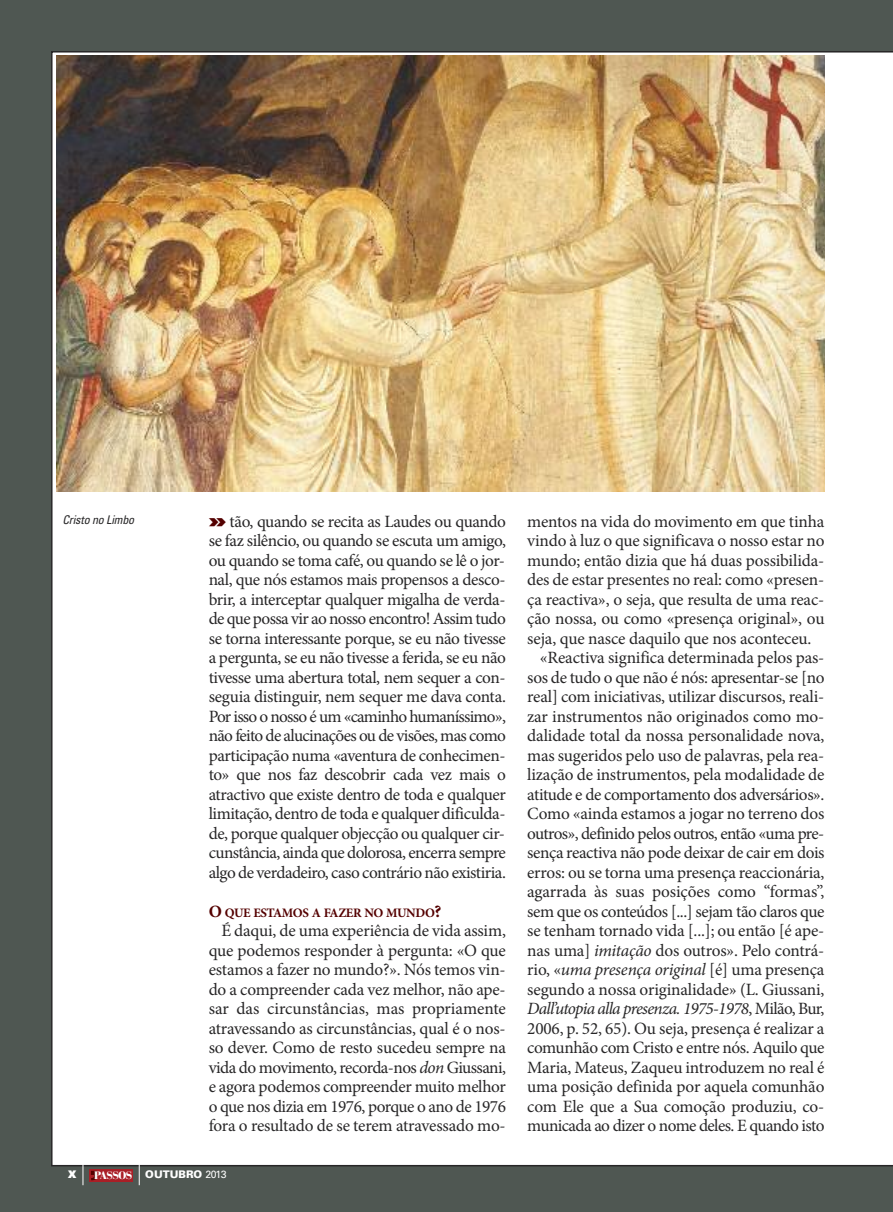
<style>
.page{position:relative;width:893px;height:1212px;background:#4f5752}
.page>*{position:absolute;margin:0;border:0;box-sizing:border-box;transform-origin:0 0}
.t1{font:17.25px/19.5px "Minion Pro";letter-spacing:-.015em;color:#272627;text-align:justify}
.t2{font:17.25px "Minion Pro";letter-spacing:-.035em;color:#272627}
.t3{font:italic 17.25px "Minion Pro";letter-spacing:-.045em;color:#272627}
.t4{font:700 12.9px "Minion Pro";letter-spacing:-.035em;color:#540000}
.t5{font:italic condensed 12px "Univers";letter-spacing:-.01em;color:#272627}
.t6{font:900 10.5px "Univers";color:#fff}
.t7{font:900 10.5px "Univers";color:#fff}
.s1{font-family:"Univers";font-weight:900;font-stretch:expanded;font-size:18px;color:#540000}
.s2{font-size:17.25px}
.s3{font-style:italic}
.s4{font-family:"Bauer Bodoni";font-size:10.8px}
.s5{font-weight:400}
.s6{font-style:normal}
</style>
<div class="page">
<div style="left:51px;top:51px;width:842px;height:1115px;background:#fff"></div>
<img style="left:57px;top:55px;width:767px;height:436px">
<svg style="left:83px;top:1164px;width:1px;height:21px"></svg>
<svg style="left:139px;top:1164px;width:1px;height:21px"></svg>
<div style="left:90px;top:1169px;width:43px;height:13px;background:#a91f26"></div>
<svg style="left:91px;top:1171px;width:6px;height:9px"></svg>
<p class="t5" style="left:62px;top:516px;width:73px">Cristo no Limbo</p>
<p class="t1" style="left:209px;top:513px;width:299px"><span class="s1">»</span> tão, quando se recita as Laudes ou quando se faz silêncio, ou quando se escuta um amigo, ou quando se toma café, ou quando se lê o jor&shy;nal, que nós estamos mais propensos a desco&shy;brir, a interceptar qualquer migalha de verda&shy;de que possa vir ao nosso encontro! Assim tudo se torna interessante porque, se eu não tivesse a pergunta, se eu não tivesse a ferida, se eu não tivesse uma abertura total, nem sequer a con&shy;seguia distinguir, nem sequer me dava conta.<br>Por isso o nosso é um «caminho humaníssimo», não feito de alucinações ou de visões, mas como participação numa «aventura de conhecimen&shy;to» que nos faz descobrir cada vez mais o atractivo que existe dentro de toda e qualquer limitação, dentro de toda e qualquer dificulda&shy;de, porque qualquer objecção ou qualquer cir&shy;cunstância, ainda que dolorosa, encerra sempre algo de verdadeiro, caso contrário não existiria.</p>
<p class="t4" style="left:209px;top:907px;width:234px"><span class="s2">O</span> QUE ESTAMOS A FAZER NO MUNDO<span class="s2">?</span></p>
<p class="t1" style="left:209px;top:922px;width:299px;text-indent:13px">É daqui, de uma experiência de vida assim, que podemos responder à pergunta: «O que estamos a fazer no mundo?». Nós temos vin&shy;do a compreender cada vez melhor, não ape&shy;sar das circunstâncias, mas propriamente atravessando as circunstâncias, qual é o nos&shy;so dever. Como de resto sucedeu sempre na vida do movimento, recorda-nos <span class="s3">don</span> Giussani, e agora podemos compreender muito melhor o que nos dizia em 1976, porque o ano de 1976 fora o resultado de se terem atravessado mo-</p>
<p class="t7" style="left:68px;top:1170px;width:10px">X</p>
<p class="t6" style="left:94px;top:1170px;width:134px"><span class="s4">PASSOS</span> OUTUBRO <span class="s5">2013</span></p>
<p class="t1" style="left:527px;top:513px;width:299px">mentos na vida do movimento em que tinha</p>
<p class="t1" style="left:527px;top:532px;width:299px">vindo à luz o que significava o nosso estar no</p>
<p class="t1" style="left:527px;top:552px;width:299px">mundo; então dizia que há duas possibilida-</p>
<p class="t1" style="left:527px;top:571px;width:299px">des de estar presentes no real: como «presen-</p>
<p class="t1" style="left:527px;top:591px;width:299px">ça reactiva», o seja, que resulta de uma reac-</p>
<p class="t1" style="left:527px;top:610px;width:299px">ção nossa, ou como «presença original», ou</p>
<p class="t1" style="left:527px;top:630px;width:286px">seja, que nasce daquilo que nos aconteceu.</p>
<p class="t1" style="left:540px;top:649px;width:286px">«Reactiva significa determinada pelos pas-</p>
<p class="t1" style="left:527px;top:669px;width:299px">sos de tudo o que não é nós: apresentar-se [no</p>
<p class="t1" style="left:527px;top:688px;width:299px">real] com iniciativas, utilizar discursos, reali-</p>
<p class="t1" style="left:527px;top:708px;width:299px">zar instrumentos não originados como mo-</p>
<p class="t1" style="left:527px;top:727px;width:299px">dalidade total da nossa personalidade nova,</p>
<p class="t1" style="left:527px;top:747px;width:299px">mas sugeridos pelo uso de palavras, pela rea-</p>
<p class="t1" style="left:527px;top:766px;width:299px">lização de instrumentos, pela modalidade de</p>
<p class="t1" style="left:527px;top:786px;width:299px">atitude e de comportamento dos adversários».</p>
<p class="t1" style="left:527px;top:805px;width:299px">Como «ainda estamos a jogar no terreno dos</p>
<p class="t2" style="left:527px;top:826px;width:299px">outros», definido pelos outros, então «uma pre-</p>
<p class="t1" style="left:527px;top:844px;width:299px">sença reactiva não pode deixar de cair em dois</p>
<p class="t1" style="left:527px;top:864px;width:299px">erros: ou se torna uma presença reaccionária,</p>
<p class="t1" style="left:527px;top:883px;width:299px">agarrada às suas posições como “formas”,</p>
<p class="t1" style="left:527px;top:903px;width:299px">sem que os conteúdos [...] sejam tão claros que</p>
<p class="t1" style="left:527px;top:922px;width:299px">se tenham tornado vida [...]; ou então [é ape-</p>
<p class="t1" style="left:527px;top:942px;width:299px">nas uma] <span class="s3">imitação</span> dos outros». Pelo contrá-</p>
<p class="t1" style="left:527px;top:961px;width:299px">rio, «<span class="s3">uma presença original</span> [é] uma presença</p>
<p class="t1" style="left:527px;top:981px;width:299px">segundo a nossa originalidade» (L. Giussani,</p>
<p class="t3" style="left:527px;top:1002px;width:299px">Dall’utopia alla presenza. 1975-1978<span class="s6">, Milão, Bur,</span></p>
<p class="t1" style="left:527px;top:1020px;width:299px">2006, p. 52, 65). Ou seja, presença é realizar a</p>
<p class="t1" style="left:527px;top:1039px;width:299px">comunhão com Cristo e entre nós. Aquilo que</p>
<p class="t1" style="left:527px;top:1059px;width:299px">Maria, Mateus, Zaqueu introduzem no real é</p>
<p class="t1" style="left:527px;top:1078px;width:299px">uma posição definida por aquela comunhão</p>
<p class="t1" style="left:527px;top:1098px;width:299px">com Ele que a Sua comoção produziu, co-</p>
<p class="t2" style="left:527px;top:1119px;width:299px">municada ao dizer o nome deles. E quando isto</p>
</div>
